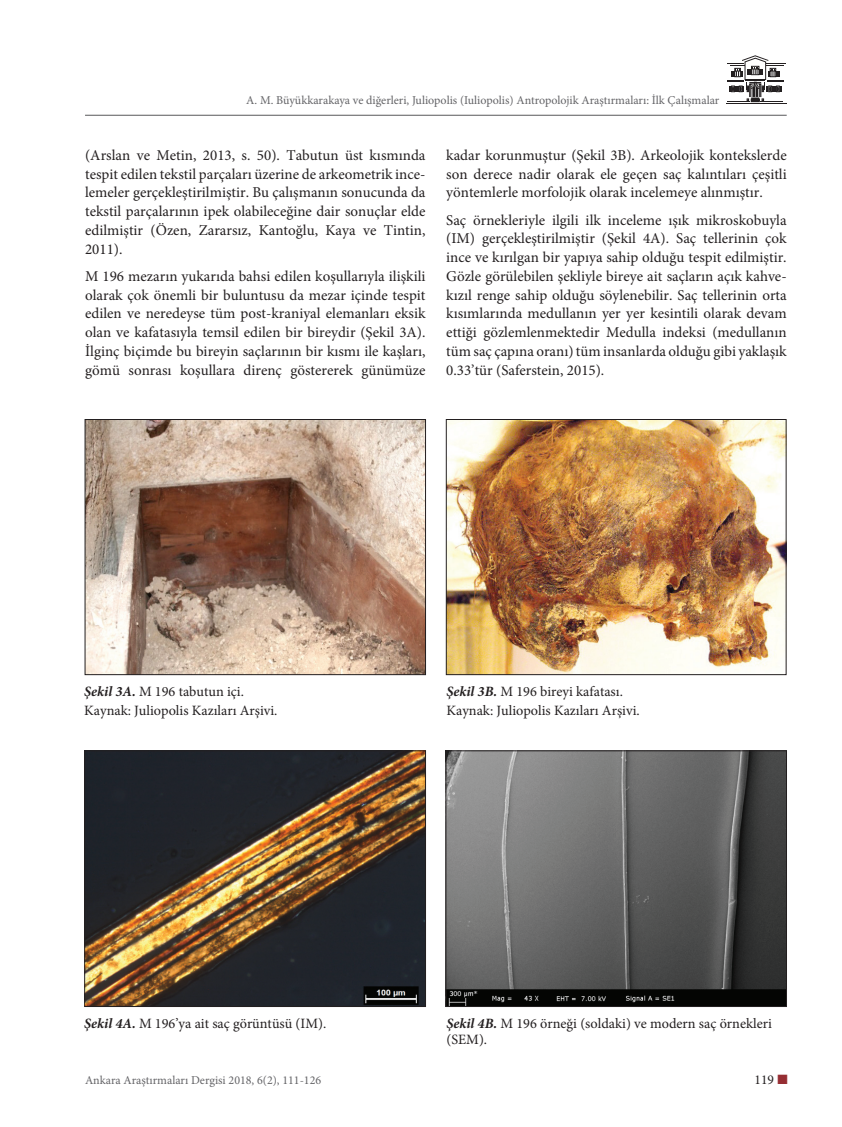
<style>
.page{position:relative;width:842px;height:1127px;background:#fff}
.page>*{position:absolute;margin:0;border:0;box-sizing:border-box;transform-origin:0 0}
.t1{font:15px/18.8px "Minion Pro";color:#231f20;text-align:justify}
.t2{font:14.25px/18.6px "Minion Pro";color:#231f20}
.t3{font:13.5px "Minion Pro";color:#231f20}
.t4{font:12px "Minion Pro";color:#636366}
.s1{font-weight:700;font-style:italic}
.s2{color:#962e33}
</style>
<div class="page">
<hr style="left:85px;top:115px;width:702px;height:1px;background:#57585a">
<hr style="left:726px;top:103px;width:60px;height:1px;background:#231f20">
<svg style="left:727px;top:55px;width:59px;height:48px"></svg>
<img style="left:87px;top:421px;width:337px;height:252px">
<div style="left:85px;top:419px;width:341px;height:256px;border:1px solid #231f20"></div>
<img style="left:448px;top:421px;width:336px;height:252px">
<div style="left:446px;top:419px;width:340px;height:256px;border:1px solid #231f20"></div>
<img style="left:86px;top:752px;width:338px;height:253px">
<div style="left:84px;top:750px;width:342px;height:257px;border:1px solid #231f20"></div>
<img style="left:447px;top:752px;width:338px;height:253px">
<div style="left:445px;top:750px;width:342px;height:257px;border:1px solid #231f20"></div>
<p class="t4" style="left:246px;top:92px;width:475px">A. M. Büyükkarakaya ve diğerleri, Juliopolis (Iuliopolis) Antropolojik Araştırmaları: İlk Çalışmalar</p>
<p class="t1" style="left:85px;top:146px;width:342px">(Arslan ve Metin, 2013, s. 50). Tabutun üst kısmında tespit edilen tekstil parçaları üzerine de arkeometrik ince&shy;lemeler gerçekleştirilmiştir. Bu çalışmanın sonucunda da tekstil parçalarının ipek olabileceğine dair sonuçlar elde edilmiştir (Özen, Zararsız, Kantoğlu, Kaya ve Tintin, 2011).</p>
<p class="t1" style="left:85px;top:267px;width:342px">M 196 mezarın yukarıda bahsi edilen koşullarıyla ilişkili olarak çok önemli bir buluntusu da mezar içinde tespit edilen ve neredeyse tüm post-kraniyal elemanları eksik olan ve kafatasıyla temsil edilen bir bireydir (Şekil 3A).<br>İlginç biçimde bu bireyin saçlarının bir kısmı ile kaşları, gömü sonrası koşullara direnç göstererek günümüze</p>
<p class="t1" style="left:446px;top:146px;width:342px">kadar korunmuştur (Şekil 3B). Arkeolojik kontekslerde son derece nadir olarak ele geçen saç kalıntıları çeşitli yöntemlerle morfolojik olarak incelemeye alınmıştır.</p>
<p class="t1" style="left:446px;top:210px;width:342px">Saç örnekleriyle ilgili ilk inceleme ışık mikroskobuyla (IM) gerçekleştirilmiştir (Şekil 4A). Saç tellerinin çok ince ve kırılgan bir yapıya sahip olduğu tespit edilmiştir.<br>Gözle görülebilen şekliyle bireye ait saçların açık kahve&shy;kızıl renge sahip olduğu söylenebilir. Saç tellerinin orta kısımlarında medullanın yer yer kesintili olarak devam ettiği gözlemlenmektedir Medulla indeksi (medullanın tüm saç çapına oranı) tüm insanlarda olduğu gibi yaklaşık 0.33’tür (Saferstein, 2015).</p>
<p class="t2" style="left:84px;top:682px;width:195px"><span class="s1">Şekil 3A.</span> M 196 tabutun içi.<br>Kaynak: Juliopolis Kazıları Arşivi.</p>
<p class="t2" style="left:446px;top:682px;width:195px"><span class="s1">Şekil 3B.</span> M 196 bireyi kafatası.<br>Kaynak: Juliopolis Kazıları Arşivi.</p>
<p class="t2" style="left:84px;top:1014px;width:243px"><span class="s1">Şekil 4A.</span> M 196’ya ait saç görüntüsü (IM).</p>
<p class="t2" style="left:446px;top:1015px;width:327px;line-height:16.5px"><span class="s1">Şekil 4B.</span> M 196 örneği (soldaki) ve modern saç örnekleri (SEM).</p>
<p class="t4" style="left:85px;top:1072px;width:238px">Ankara Araştırmaları Dergisi 2018, 6(2), 111-126</p>
<p class="t3" style="left:755px;top:1071px;width:35px">119 <span class="s2">■</span></p>
</div>
